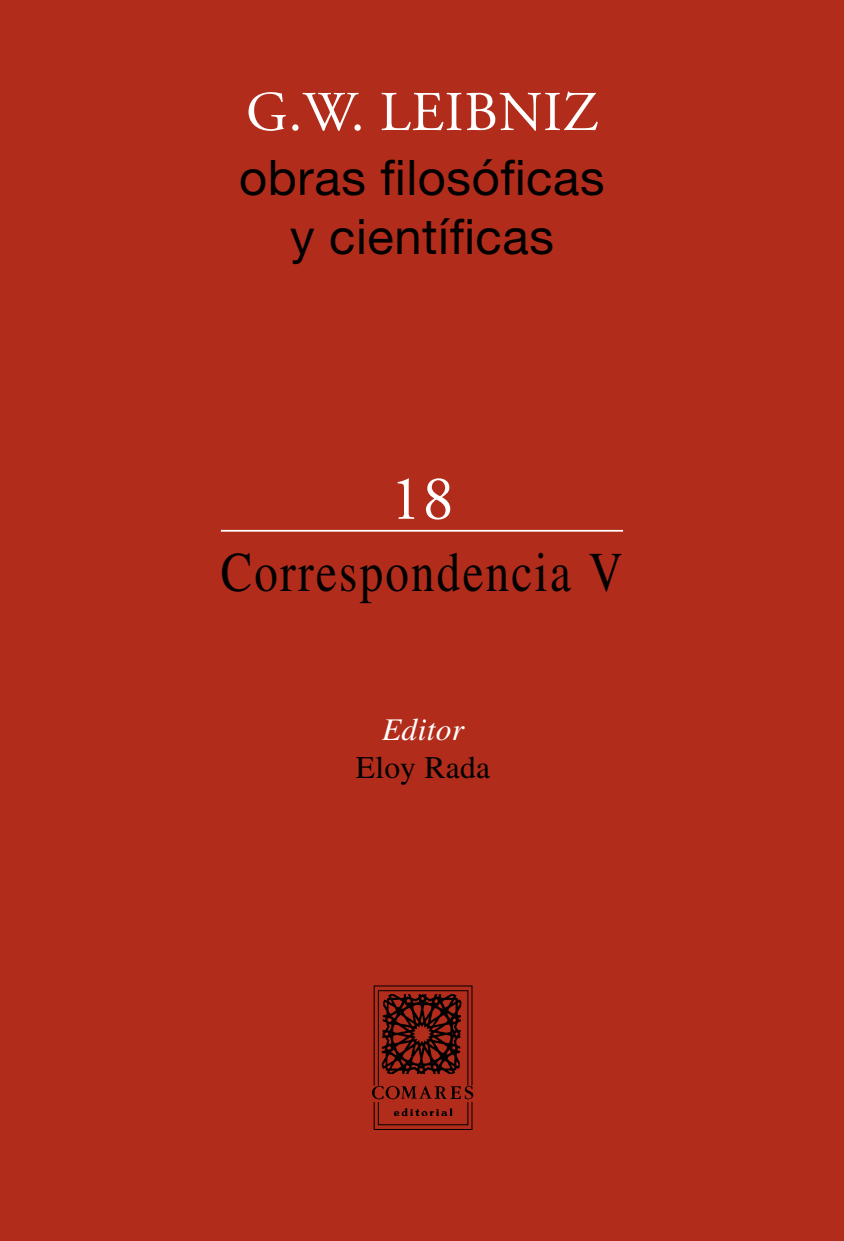
<style>
.page{position:relative;width:844px;height:1241px;background:#fff}
.page>*{position:absolute;margin:0;border:0;box-sizing:border-box;transform-origin:0 0}
.t1{font:63px "Adobe Garamond Pro";color:#fff}
.t2{font:56px "Times";letter-spacing:.045em;color:#000;scale:.84 1}
.t3{font:56px "Adobe Garamond Pro";letter-spacing:.01em;color:#fff}
.t4{font:49px/58.8px "Helvetica Neue LT Std";letter-spacing:.01em;color:#000;text-align:center}
.t5{font:31.5px "Times";letter-spacing:.01em;color:#000}
.t6{font:italic 31.5px "Times";letter-spacing:.01em;color:#fff}
</style>
<div class="page">
<div style="left:0;top:0;width:843px;height:1240px;background:#b22c1b"></div>
<hr style="left:221px;top:530px;width:402px;height:1px;background:#fff">
<div style="left:378px;top:990px;width:90px;height:134px;border:1px solid #000"></div>
<div style="left:370px;top:1085px;width:106px;height:16px;background:#b22c1b"></div>
<img style="left:372px;top:993px;width:101px;height:122px">
<p class="t3" style="left:246px;top:79px;width:354px">G.W. LEIBNIZ</p>
<p class="t4" style="left:239px;top:148px;width:367px">obras filosóficas y científicas</p>
<p class="t1" style="left:390px;top:461px;width:65px">18</p>
<p class="t2" style="left:221px;top:540px;width:480px">Correspondencia V</p>
<p class="t6" style="left:382px;top:712px;width:84px">Editor</p>
<p class="t5" style="left:356px;top:749px;width:136px">Eloy Rada</p>
</div>
